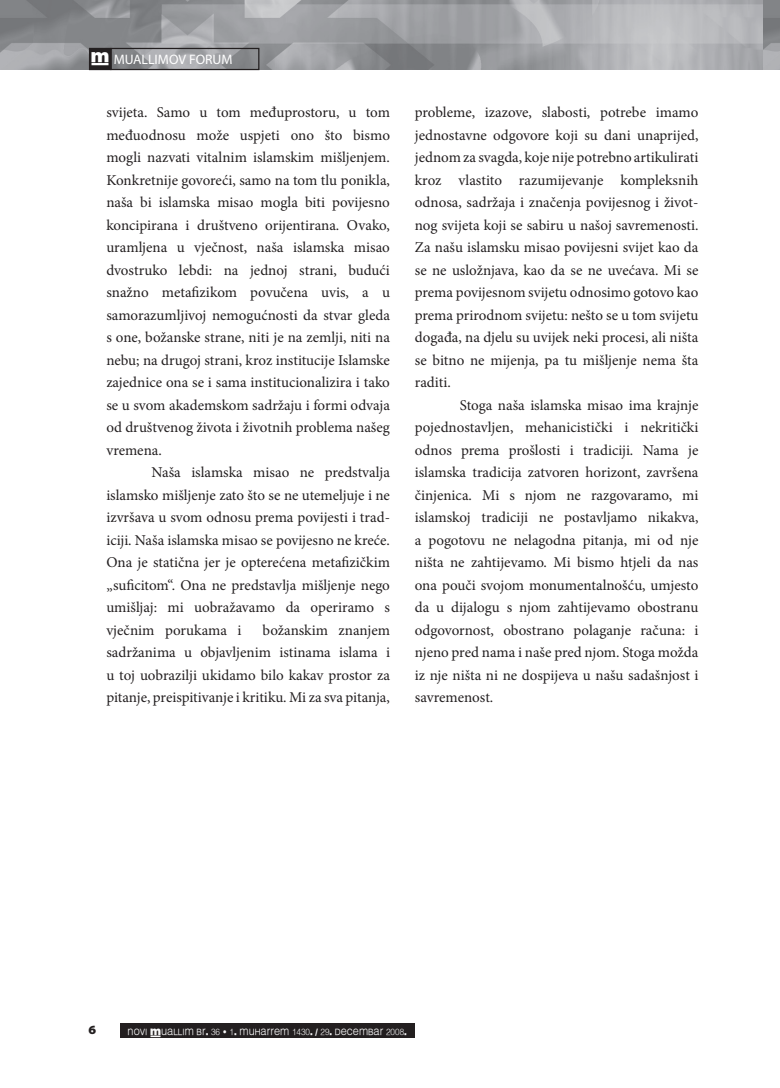
<style>
.page{position:relative;width:780px;height:1088px;background:#fff}
.page>*{position:absolute;margin:0;border:0;box-sizing:border-box;transform-origin:0 0}
.t1{font:15px/22.5px "Minion Pro";color:#231f20;text-align:justify}
.t2{font:13.75px "Myriad Pro";color:#fff}
.t3{font:900 semi-expanded 12.5px "Myriad Pro";color:#231f20}
.t4{font:9px "Muallim";color:#f9f9f9;scale:.91 1}
.s1{font-family:"Muallim"}
</style>
<div class="page">
<img style="left:0;top:0;width:780px;height:70px">
<div style="left:90px;top:48px;width:21px;height:22px;background:#231f20"></div>
<div style="left:89px;top:48px;width:22px;height:22px;border:1px solid #231f20"></div>
<div style="left:110px;top:48px;width:149px;height:22px;border:1px solid #231f20"></div>
<div style="left:120px;top:1023px;width:295px;height:15px;background:#231f20"></div>
<img style="left:762px;top:0;width:1px;height:70px">
<p class="t2" style="left:91px;top:51px;width:143px"><span class="s1">†</span> MUALLIMOV FORUM</p>
<p class="t1" style="left:106px;top:101px;width:285px">svijeta. Samo u tom međuprostoru, u tom međuodnosu može uspjeti ono što bismo mogli nazvati vitalnim islamskim mišljenjem.<br>Konkretnije govoreći, samo na tom tlu ponikla, naša bi islamska misao mogla biti povijesno koncipirana i društveno orijentirana. Ovako, uramljena u vječnost, naša islamska misao dvostruko lebdi: na jednoj strani, budući snažno metafizikom povučena uvis, a u samorazumljivoj nemogućnosti da stvar gleda s one, božanske strane, niti je na zemlji, niti na nebu; na drugoj strani, kroz institucije Islamske zajednice ona se i sama institucionalizira i tako se u svom akademskom sadržaju i formi odvaja od društvenog života i životnih problema našeg vremena.</p>
<p class="t1" style="left:106px;top:461px;width:285px;text-indent:45px">Naša islamska misao ne predstvalja islamsko mišljenje zato što se ne utemeljuje i ne izvršava u svom odnosu prema povijesti i trad&shy;iciji. Naša islamska misao se povijesno ne kreće.<br>Ona je statična jer je opterećena metafizičkim „suficitom“. Ona ne predstavlja mišljenje nego umišljaj: mi uobražavamo da operiramo s vječnim porukama i</p>
<p class="t1" style="left:106px;top:619px;width:285px;text-indent:156px">božanskim znanjem sadržanima u objavljenim istinama islama i u toj uobrazilji ukidamo bilo kakav prostor za pitanje, preispitivanje i kritiku. Mi za sva pitanja,</p>
<p class="t1" style="left:415px;top:101px;width:285px">probleme, izazove, slabosti, potrebe imamo jednostavne odgovore koji su dani unaprijed, jednom za svagda, koje nije potrebno artikulirati kroz vlastito razumijevanje kompleksnih odnosa, sadržaja i značenja povijesnog i život&shy;nog svijeta koji se sabiru u našoj savremenosti.<br>Za našu islamsku misao povijesni svijet kao da se ne usložnjava, kao da se ne uvećava. Mi se prema povijesnom svijetu odnosimo gotovo kao prema prirodnom svijetu: nešto se u tom svijetu događa, na djelu su uvijek neki procesi, ali ništa se bitno ne mijenja, pa tu mišljenje nema šta raditi.</p>
<p class="t1" style="left:415px;top:394px;width:285px;text-indent:45px">Stoga naša islamska misao ima krajnje pojednostavljen, mehanicistički i nekritički odnos prema prošlosti i tradiciji. Nama je islamska tradicija zatvoren horizont, završena činjenica. Mi s njom ne razgovaramo, mi islamskoj tradiciji ne postavljamo nikakva, a pogotovu ne nelagodna pitanja, mi od nje ništa ne zahtijevamo. Mi bismo htjeli da nas ona pouči svojom monumentalnošću, umjesto da u dijalogu s njom zahtijevamo obostranu odgovornost, obostrano polaganje računa: i njeno pred nama i naše pred njom. Stoga možda iz nje ništa ni ne dospijeva u našu sadašnjost i savremenost.</p>
<p class="t3" style="left:89px;top:1023px;width:9px">6</p>
<p class="t4" style="left:128px;top:1025px;width:308px">NOVI †UALLIM BR. 36 • 1. MUHARREM 1430. / 29. DECEMBAR 2008.</p>
</div>
